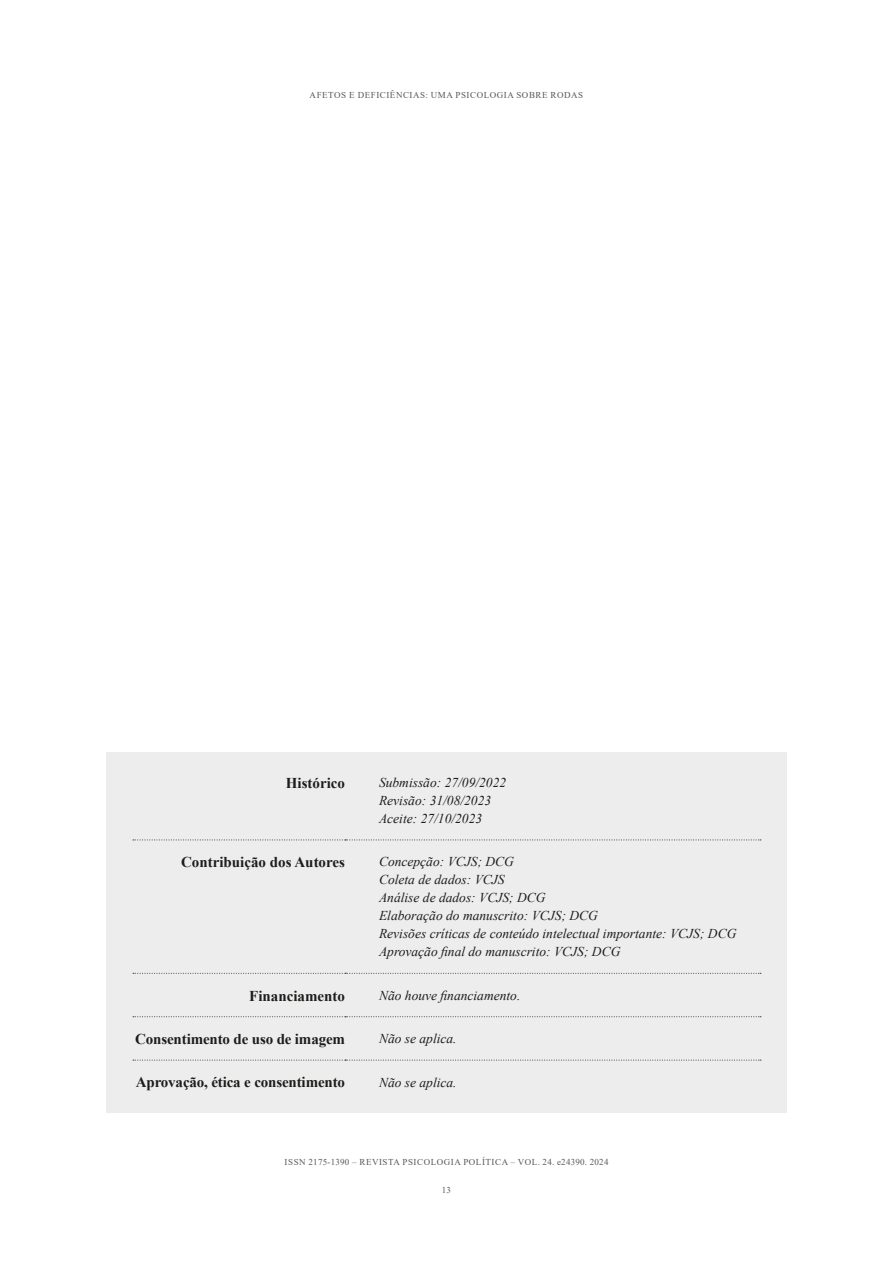
<style>
.page{position:relative;width:893px;height:1263px;background:#fff}
.page>*{position:absolute;margin:0;border:0;box-sizing:border-box;transform-origin:0 0}
.t1{font:700 15px "Times New Roman";letter-spacing:-.01em;color:#1d1d1b}
.t2{font:italic 13.5px/18px "Times New Roman";color:#1d1d1b}
.t3{font:9px "Times New Roman";letter-spacing:.06em;color:#575756}
</style>
<div class="page">
<div style="left:106px;top:752px;width:681px;height:360px;background:#ededed"></div>
<svg style="left:133px;top:839px;width:628px;height:1px"></svg>
<svg style="left:133px;top:973px;width:628px;height:1px"></svg>
<svg style="left:133px;top:1016px;width:628px;height:1px"></svg>
<svg style="left:133px;top:1059px;width:628px;height:2px"></svg>
<p class="t3" style="left:310px;top:88px;width:275px">AFETOS E DEFICIÊNCIAS: UMA PSICOLOGIA SOBRE RODAS</p>
<p class="t1" style="left:286px;top:772px;width:61px">Histórico</p>
<p class="t2" style="left:379px;top:773px;width:129px">Submissão: 27/09/2022<br>Revisão: 31/08/2023<br>Aceite: 27/10/2023</p>
<p class="t1" style="left:181px;top:851px;width:165px">Contribuição dos Autores</p>
<p class="t2" style="left:379px;top:852px;width:359px">Concepção: VCJS; DCG<br>Coleta de dados: VCJS<br>Análise de dados: VCJS; DCG<br>Elaboração do manuscrito: VCJS; DCG<br>Revisões críticas de conteúdo intelectual importante: VCJS; DCG Aprovação final do manuscrito: VCJS; DCG</p>
<p class="t1" style="left:249px;top:985px;width:97px">Financiamento</p>
<p class="t2" style="left:379px;top:986px;width:143px">Não houve financiamento.</p>
<p class="t1" style="left:135px;top:1028px;width:211px">Consentimento de uso de imagem</p>
<p class="t2" style="left:379px;top:1029px;width:79px">Não se aplica.</p>
<p class="t1" style="left:136px;top:1071px;width:211px">Aprovação, ética e consentimento</p>
<p class="t2" style="left:379px;top:1073px;width:79px">Não se aplica.</p>
<p class="t3" style="left:285px;top:1156px;width:325px">ISSN 2175-1390 – REVISTA PSICOLOGIA POLÍTICA – VOL. 24. e24390. 2024</p>
<p class="t3" style="left:442px;top:1184px;width:11px">13</p>
</div>
